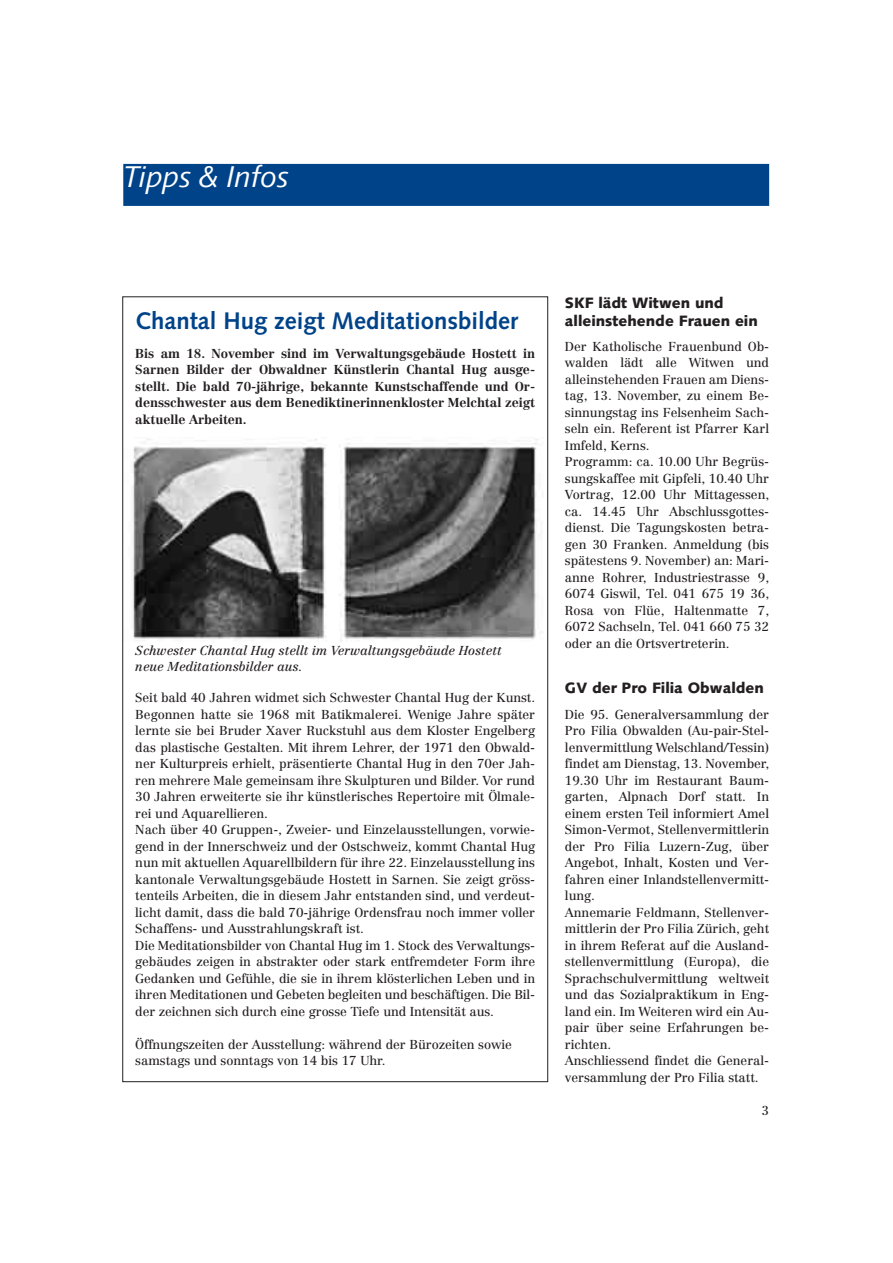
<style>
.page{position:relative;width:893px;height:1263px;background:#fff}
.page>*{position:absolute;margin:0;border:0;box-sizing:border-box;transform-origin:0 0}
.t1{font:italic 30px "Syntax";letter-spacing:-.01em;color:#fff}
.t2{font:700 24px "Syntax";color:#004389}
.t3{font:900 15px/18px "Syntax";color:#231f20}
.t4{font:12.75px/16.5px "Centennial";letter-spacing:-.005em;color:#231f20}
.t5{font:700 12.75px/16.5px "Centennial";letter-spacing:-.005em;color:#231f20;text-align:justify}
.t6{font:italic 12.75px/16.5px "Centennial";letter-spacing:-.005em;color:#231f20}
</style>
<div class="page">
<img style="left:133px;top:439px;width:410px;height:202px">
<div style="left:123px;top:164px;width:646px;height:42px;background:#004389"></div>
<h1 class="t1" style="left:123px;top:165px;width:167px">Tipps &amp; Infos</h1>
<h2 class="t2" style="left:135px;top:311px;width:384px">Chantal Hug zeigt Meditationsbilder</h2>
<p class="t5" style="left:135px;top:346px;width:401px">Bis am 18. November sind im Verwaltungsgebäude Hostett in Sarnen Bilder der Obwaldner Künstlerin Chantal Hug ausge&shy;stellt. Die bald 70-jährige, bekannte Kunstschaffende und Or&shy;densschwester aus dem Benediktinerinnenkloster Melchtal zeigt aktuelle Arbeiten.</p>
<p class="t6" style="left:135px;top:643px;width:368px">Schwester Chantal Hug stellt im Verwaltungsgebäude Hostett neue Meditationsbilder aus.</p>
<p class="t4" style="left:135px;top:691px;width:401px">Seit bald 40 Jahren widmet sich Schwester Chantal Hug der Kunst.<br>Begonnen hatte sie 1968 mit Batikmalerei. Wenige Jahre später lernte sie bei Bruder Xaver Ruckstuhl aus dem Kloster Engelberg das plastische Gestalten. Mit ihrem Lehrer, der 1971 den Obwald&shy;ner Kulturpreis erhielt, präsentierte Chantal Hug in den 70er Jah&shy;ren mehrere Male gemeinsam ihre Skulpturen und Bilder. Vor rund 30 Jahren erweiterte sie ihr künstlerisches Repertoire mit Ölmale&shy;rei und Aquarellieren.<br>Nach über 40 Gruppen-, Zweier- und Einzelausstellungen, vorwie&shy;gend in der Innerschweiz und der Ostschweiz, kommt Chantal Hug nun mit aktuellen Aquarellbildern für ihre 22. Einzelausstellung ins kantonale Verwaltungsgebäude Hostett in Sarnen. Sie zeigt gröss&shy;tenteils Arbeiten, die in diesem Jahr entstanden sind, und verdeut&shy;licht damit, dass die bald 70-jährige Ordensfrau noch immer voller Schaffens- und Ausstrahlungskraft ist.<br>Die Meditationsbilder von Chantal Hug im 1. Stock des Verwaltungs&shy;gebäudes zeigen in abstrakter oder stark entfremdeter Form ihre Gedanken und Gefühle, die sie in ihrem klösterlichen Leben und in ihren Meditationen und Gebeten begleiten und beschäftigen. Die Bil&shy;der zeichnen sich durch eine grosse Tiefe und Intensität aus.</p>
<p class="t4" style="left:135px;top:1037px;width:378px">Öffnungszeiten der Ausstellung: während der Bürozeiten sowie samstags und sonntags von 14 bis 17 Uhr.</p>
<p class="t3" style="left:565px;top:295px;width:194px">SKF lädt Witwen und alleinstehende Frauen ein</p>
<p class="t4" style="left:565px;top:339px;width:206px">Der Katholische Frauenbund Ob&shy;walden lädt alle Witwen und alleinstehenden Frauen am Diens&shy;tag, 13. November, zu einem Be&shy;sinnungstag ins Felsenheim Sach&shy;seln ein. Referent ist Pfarrer Karl<br>Imfeld, Kerns.<br>Programm: ca. 10.00 Uhr Begrüs&shy;sungskaffee mit Gipfeli, 10.40 Uhr<br>Vortrag, 12.00 Uhr Mittagessen, ca. 14.45 Uhr Abschlussgottes&shy;dienst. Die Tagungskosten betra&shy;gen 30 Franken. Anmeldung (bis spätestens 9. November) an: Mari&shy;anne Rohrer, Industriestrasse 9,<br>6074 Giswil, Tel. 041 675 19 36,<br>Rosa von Flüe, Haltenmatte 7,<br>6072 Sachseln, Tel. 041 660 75 32 oder an die Ortsvertreterin.</p>
<p class="t3" style="left:565px;top:681px;width:200px">GV der Pro Filia Obwalden</p>
<p class="t4" style="left:565px;top:707px;width:206px">Die 95. Generalversammlung der<br>Pro Filia Obwalden (Au-pair-Stel&shy;lenvermittlung Welschland/Tessin) findet am Dienstag, 13. November,<br>19.30 Uhr im Restaurant Baum&shy;garten, Alpnach Dorf statt. In einem ersten Teil informiert Amel<br>Simon-Vermot, Stellenvermittlerin der Pro Filia Luzern-Zug, über<br>Angebot, Inhalt, Kosten und Ver&shy;fahren einer Inlandstellenvermitt&shy;lung.<br>Annemarie Feldmann, Stellenver&shy;mittlerin der Pro Filia Zürich, geht in ihrem Referat auf die Ausland&shy;stellenvermittlung (Europa), die<br>Sprachschulvermittlung weltweit und das Sozialpraktikum in Eng&shy;land ein. Im Weiteren wird ein Au&shy;pair über seine Erfahrungen be&shy;richten.<br>Anschliessend findet die General&shy;versammlung der Pro Filia statt.</p>
<p class="t4" style="left:761px;top:1103px;width:9px">3</p>
</div>
